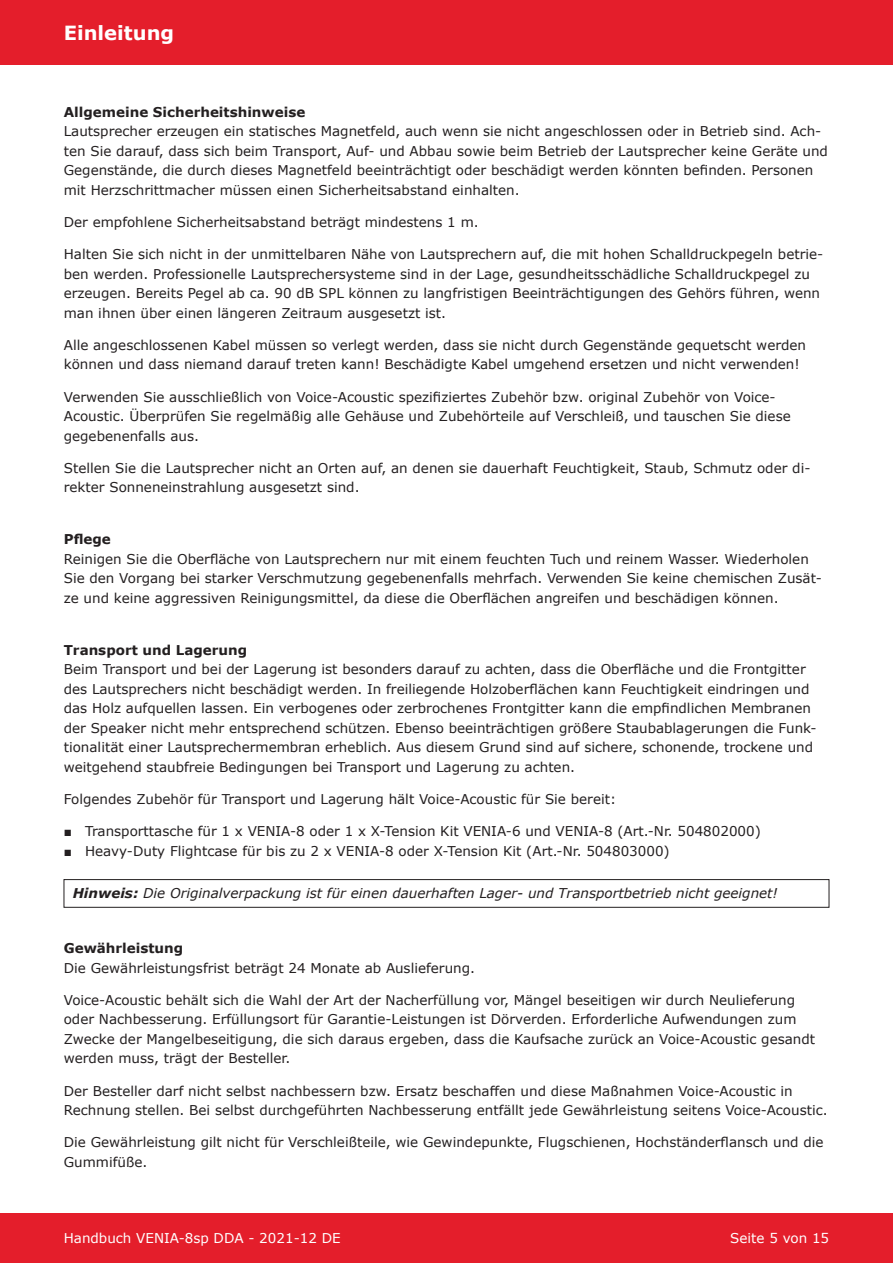
<style>
.page{position:relative;width:893px;height:1263px;background:#fff}
.page>*{position:absolute;margin:0;border:0;box-sizing:border-box;transform-origin:0 0}
.t1{font:700 19.5px "Verdana";color:#fff}
.t2{font:13.5px/19.5px "Verdana";color:#231f20}
.t3{font:italic 13.5px "Verdana";color:#231f20}
.t4{font:700 13.5px "Verdana";color:#231f20}
.t5{font:13.5px "Verdana";color:#fff}
.s1{font-family:"Arial"}
.s2{font-weight:700}
</style>
<div class="page">
<div style="left:0;top:0;width:893px;height:64px;background:#e41e2b"></div>
<div style="left:0;top:1212px;width:893px;height:51px;background:#e41e2b"></div>
<div style="left:64px;top:879px;width:765px;height:28px;border:1px solid #231f20"></div>
<h1 class="t1" style="left:64px;top:20px;width:112px">Einleitung</h1>
<p class="t4" style="left:64px;top:102px;width:243px">Allgemeine Sicherheitshinweise</p>
<p class="t2" style="left:64px;top:121px;width:766px">Lautsprecher erzeugen ein statisches Magnetfeld, auch wenn sie nicht angeschlossen oder in Betrieb sind. Ach&shy;ten Sie darauf, dass sich beim Transport, Auf- und Abbau sowie beim Betrieb der Lautsprecher keine Geräte und Gegenstände, die durch dieses Magnetfeld beeinträchtigt oder beschädigt werden könnten befinden. Personen mit Herzschrittmacher müssen einen Sicherheitsabstand einhalten.</p>
<p class="t2" style="left:64px;top:212px;width:416px">Der empfohlene Sicherheitsabstand beträgt mindestens 1 m.</p>
<p class="t2" style="left:64px;top:244px;width:761px">Halten Sie sich nicht in der unmittelbaren Nähe von Lautsprechern auf, die mit hohen Schalldruckpegeln betrie&shy;ben werden. Professionelle Lautsprechersysteme sind in der Lage, gesundheitsschädliche Schalldruckpegel zu erzeugen. Bereits Pegel ab ca. 90 dB SPL können zu langfristigen Beeinträchtigungen des Gehörs führen, wenn man ihnen über einen längeren Zeitraum ausgesetzt ist.</p>
<p class="t2" style="left:64px;top:335px;width:744px">Alle angeschlossenen Kabel müssen so verlegt werden, dass sie nicht durch Gegenstände gequetscht werden können und dass niemand darauf treten kann! Beschädigte Kabel umgehend ersetzen und nicht verwenden!</p>
<p class="t2" style="left:64px;top:387px;width:728px">Verwenden Sie ausschließlich von Voice-Acoustic spezifiziertes Zubehör bzw. original Zubehör von Voice-<br>Acoustic. Überprüfen Sie regelmäßig alle Gehäuse und Zubehörteile auf Verschleiß, und tauschen Sie diese gegebenenfalls aus.</p>
<p class="t2" style="left:64px;top:458px;width:748px">Stellen Sie die Lautsprecher nicht an Orten auf, an denen sie dauerhaft Feuchtigkeit, Staub, Schmutz oder di&shy;rekter Sonneneinstrahlung ausgesetzt sind.</p>
<p class="t4" style="left:64px;top:530px;width:49px">Pflege</p>
<p class="t2" style="left:64px;top:549px;width:760px">Reinigen Sie die Oberfläche von Lautsprechern nur mit einem feuchten Tuch und reinem Wasser. Wiederholen<br>Sie den Vorgang bei starker Verschmutzung gegebenenfalls mehrfach. Verwenden Sie keine chemischen Zusät&shy;ze und keine aggressiven Reinigungsmittel, da diese die Oberflächen angreifen und beschädigen können.</p>
<p class="t4" style="left:64px;top:640px;width:185px">Transport und Lagerung</p>
<p class="t2" style="left:64px;top:660px;width:754px">Beim Transport und bei der Lagerung ist besonders darauf zu achten, dass die Oberfläche und die Frontgitter des Lautsprechers nicht beschädigt werden. In freiliegende Holzoberflächen kann Feuchtigkeit eindringen und das Holz aufquellen lassen. Ein verbogenes oder zerbrochenes Frontgitter kann die empfindlichen Membranen der Speaker nicht mehr entsprechend schützen. Ebenso beeinträchtigen größere Staubablagerungen die Funk&shy;tionalität einer Lautsprechermembran erheblich. Aus diesem Grund sind auf sichere, schonende, trockene und weitgehend staubfreie Bedingungen bei Transport und Lagerung zu achten.</p>
<p class="t2" style="left:64px;top:789px;width:554px">Folgendes Zubehör für Transport und Lagerung hält Voice-Acoustic für Sie bereit:</p>
<p class="t2" style="left:64px;top:821px;width:699px"><span class="s1">■</span> Transporttasche für 1 x VENIA-8 oder 1 x X-Tension Kit VENIA-6 und VENIA-8 (Art.-Nr. 504802000)</p>
<p class="t2" style="left:64px;top:841px;width:607px"><span class="s1">■</span> Heavy-Duty Flightcase für bis zu 2 x VENIA-8 oder X-Tension Kit (Art.-Nr. 504803000)</p>
<p class="t3" style="left:73px;top:884px;width:707px"><span class="s2">Hinweis:</span> Die Originalverpackung ist für einen dauerhaften Lager- und Transportbetrieb nicht geeignet!</p>
<p class="t4" style="left:64px;top:939px;width:121px">Gewährleistung</p>
<p class="t2" style="left:64px;top:958px;width:413px">Die Gewährleistungsfrist beträgt 24 Monate ab Auslieferung.</p>
<p class="t2" style="left:64px;top:990px;width:753px">Voice-Acoustic behält sich die Wahl der Art der Nacherfüllung vor, Mängel beseitigen wir durch Neulieferung oder Nachbesserung. Erfüllungsort für Garantie-Leistungen ist Dörverden. Erforderliche Aufwendungen zum Zwecke der Mangelbeseitigung, die sich daraus ergeben, dass die Kaufsache zurück an Voice-Acoustic gesandt werden muss, trägt der Besteller.</p>
<p class="t2" style="left:64px;top:1081px;width:765px">Der Besteller darf nicht selbst nachbessern bzw. Ersatz beschaffen und diese Maßnahmen Voice-Acoustic in<br>Rechnung stellen. Bei selbst durchgeführten Nachbesserung entfällt jede Gewährleistung seitens Voice-Acoustic.</p>
<p class="t2" style="left:64px;top:1132px;width:761px">Die Gewährleistung gilt nicht für Verschleißteile, wie Gewindepunkte, Flugschienen, Hochständerflansch und die<br>Gummifüße.</p>
<p class="t5" style="left:64px;top:1228px;width:278px">Handbuch VENIA-8sp DDA - 2021-12 DE</p>
<p class="t5" style="left:730px;top:1228px;width:100px">Seite 5 von 15</p>
</div>
